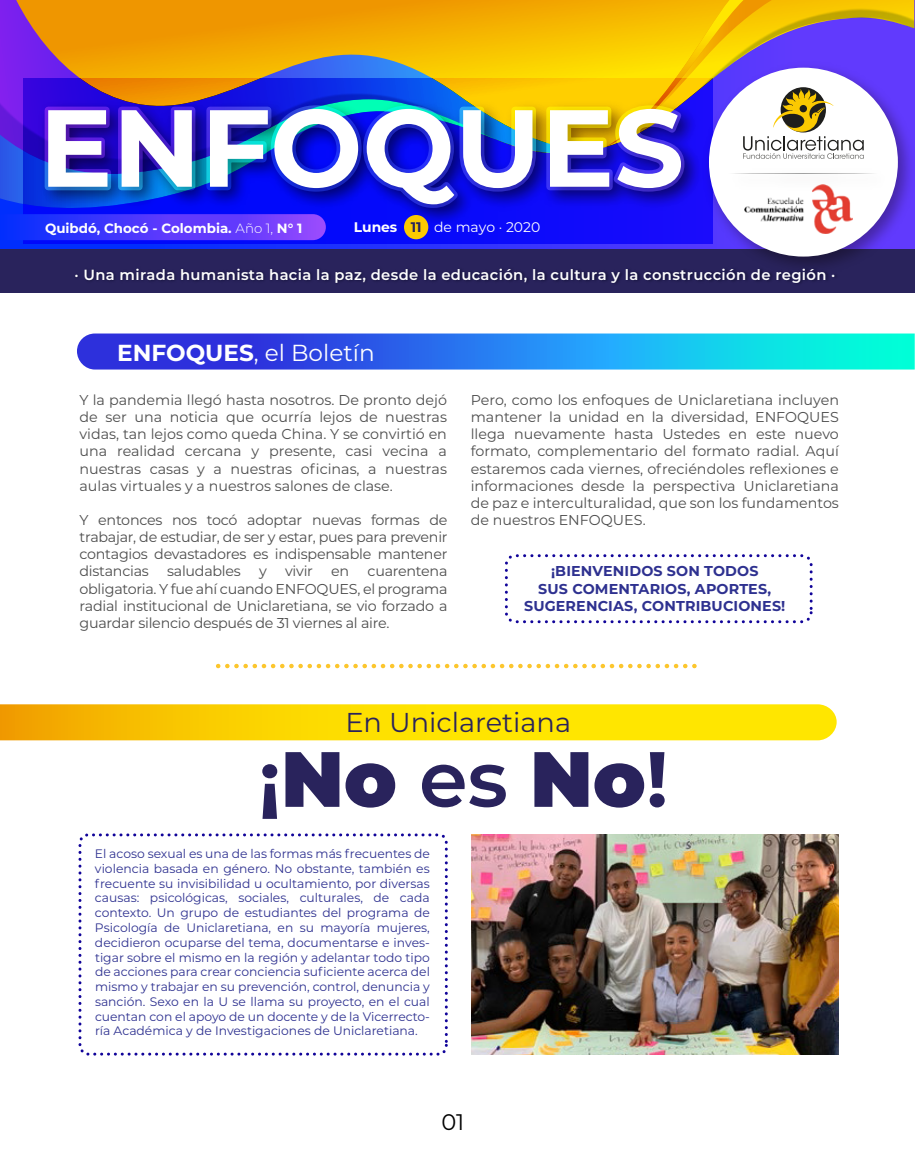
<style>
.page{position:relative;width:915px;height:1149px;background:#fff}
.page>*{position:absolute;margin:0;border:0;box-sizing:border-box;transform-origin:0 0}
.t1{font:700 109.2px "Montserrat";color:#fff}
.t2{font:900 78.15px "Montserrat";color:#29235c}
.t3{font:27.3px "Montserrat";color:#29235c}
.t4{font:23.1px "Montserrat";color:#fff}
.t5{font:22.5px "Montserrat";color:#000}
.t6{font:600 14.7px "Montserrat";letter-spacing:.025em;color:#fff}
.t7{font:14.25px/17.1px "Montserrat";letter-spacing:-.02em;color:#4d4d4d;text-align:justify}
.t8{font:700 14.25px/17.1px "Montserrat";letter-spacing:.01em;color:#2e3190;text-align:center}
.t9{font:13.95px "Montserrat";color:#fff}
.t10{font:700 13.35px "Montserrat";color:#fff}
.t11{font:12.3px/14.7px "Montserrat";color:#2e3190;text-align:justify}
.s1{font-weight:300}
.s2{font-weight:700}
.s3{font-weight:700;color:#29235c}
.s4{font-weight:600}
</style>
<div class="page">
<div style="left:0;top:248px;width:913px;height:44px;background:#29235c"></div>
<img style="left:697px;top:56px;width:217px;height:223px">
<div style="left:708px;top:68px;width:189px;height:188px;background:#fff;border-radius:50%"></div>
<img style="left:891px;top:162px;width:9px;height:34px">
<img style="left:76px;top:264px;width:768px;height:20px">
<div style="left:504px;top:554px;width:308px;height:69px;border:3px dashed #110499;border-radius:9px"></div>
<img style="left:471px;top:834px;width:366px;height:219px">
<svg style="left:77px;top:333px;width:837px;height:36px;background:#248ae7"></svg>
<svg style="left:0;top:704px;width:836px;height:36px;background:#fbd703"></svg>
<svg style="left:218px;top:663px;width:479px;height:5px"></svg>
<svg style="left:78px;top:833px;width:370px;height:223px"></svg>
<img style="left:0;top:0;width:877px;height:240px">
<div style="left:404px;top:215px;width:24px;height:24px;background:#fbc901;border-radius:50%"></div>
<h1 class="t1" style="left:39px;top:69px;width:646px">ENFOQUES</h1>
<p class="t10" style="left:45px;top:218px;width:259px">Quibdó, Chocó - Colombia. <span class="s1">Año 1,</span> N° 1</p>
<p class="t9" style="left:354px;top:217px;width:188px"><span class="s2">Lunes</span> <span class="s3">11</span> de mayo · 2020</p>
<p class="t6" style="left:75px;top:264px;width:762px">· Una mirada humanista hacia la paz, desde la educación, la cultura y la construcción de región ·</p>
<h3 class="t4" style="left:117px;top:337px;width:259px"><span class="s2">ENFOQUES</span>, el Boletín</h3>
<p class="t7" style="left:79px;top:391px;width:369px">Y la pandemia llegó hasta nosotros. De pronto dejó de ser una noticia que ocurría lejos de nuestras vidas, tan lejos como queda China. Y se convirtió en una realidad cercana y presente, casi vecina a nuestras casas y a nuestras oficinas, a nuestras aulas virtuales y a nuestros salones de clase.</p>
<p class="t7" style="left:79px;top:511px;width:369px">Y entonces nos tocó adoptar nuevas formas de trabajar, de estudiar, de ser y estar, pues para prevenir contagios devastadores es indispensable mantener distancias</p>
<p class="t7" style="left:167px;top:562px;width:75px">saludables</p>
<p class="t7" style="left:259px;top:562px;width:9px">y</p>
<p class="t7" style="left:285px;top:562px;width:29px">vivir</p>
<p class="t7" style="left:331px;top:562px;width:20px">en</p>
<p class="t7" style="left:79px;top:562px;width:369px;text-indent:288px">cuarentena obligatoria. Y fue ahí cuando ENFOQUES, el programa radial institucional de Uniclaretiana, se vio forzado a guardar silencio después de 31 viernes al aire.</p>
<p class="t7" style="left:470px;top:391px;width:369px">Pero, como los enfoques de Uniclaretiana incluyen mantener la unidad en la diversidad, ENFOQUES llega nuevamente hasta Ustedes en este nuevo formato, complementario del formato radial. Aquí estaremos cada viernes, ofreciéndoles reflexiones e informaciones desde la perspectiva Uniclaretiana de paz e interculturalidad, que son los fundamentos de nuestros ENFOQUES.</p>
<p class="t8" style="left:524px;top:562px;width:263px">¡BIENVENIDOS SON TODOS<br>SUS COMENTARIOS, APORTES,<br>SUGERENCIAS, CONTRIBUCIONES!</p>
<h3 class="t3" style="left:345px;top:702px;width:227px">En Uniclaretiana</h3>
<h2 class="t2" style="left:258px;top:720px;width:411px"><span class="s2">¡</span>No <span class="s4">es</span> No<span class="s2">!</span></h2>
<p class="t11" style="left:95px;top:845px;width:336px">El acoso sexual es una de las formas más frecuentes de violencia basada en género. No obstante, también es frecuente su invisibilidad u ocultamiento, por diversas causas: psicológicas, sociales, culturales, de cada contexto. Un grupo de estudiantes del programa de Psicología de Uniclaretiana, en su mayoría mujeres, decidieron ocuparse del tema, documentarse e inves&shy;tigar sobre el mismo en la región y adelantar todo tipo de acciones para crear conciencia suficiente acerca del mismo y trabajar en su prevención, control, denuncia y sanción. Sexo en la U se llama su proyecto, en el cual cuentan con el apoyo de un docente y de la Vicerrecto&shy;ría Académica y de Investigaciones de Uniclaretiana.</p>
<h3 class="t5" style="left:441px;top:1106px;width:24px">01</h3>
</div>
